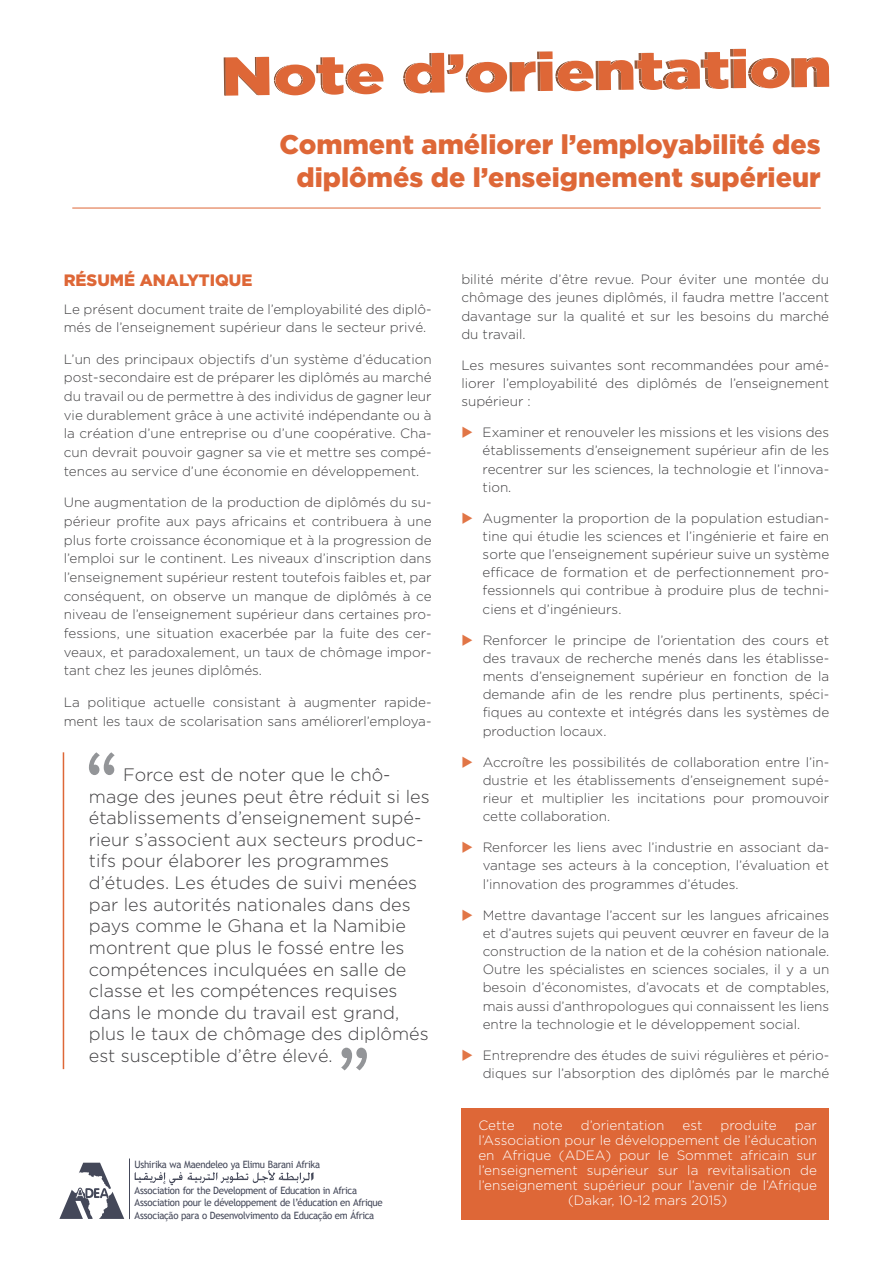
<style>
.page{position:relative;width:893px;height:1263px;background:#fff}
.page>*{position:absolute;margin:0;border:0;box-sizing:border-box;transform-origin:0 0}
.t1{font:900 27px/32.4px "Gotham";color:#de6737;text-align:right}
.t2{font:300 18px/21.6px "Gotham";color:#414042}
.t3{font:900 16.5px "Gotham";color:#de6737}
.t4{font:300 13.5px/18.1px "Gotham";color:#414042;text-align:justify}
.t5{font:300 13.5px "Gotham";color:#fff}
.t6{font:10.05px/12.5px "Trebuchet MS";letter-spacing:-.03em;color:#444859;scale:.95 1}
.s1{color:#e17546}
</style>
<div class="page">
<div style="left:461px;top:1108px;width:368px;height:112px;background:#de6737"></div>
<hr style="left:129px;top:1159px;width:1px;height:60px;background:#444859">
<svg style="left:135px;top:1170px;width:179px;height:15px"></svg>
<svg style="left:59px;top:1163px;width:65px;height:56px"></svg>
<svg style="left:403px;top:49px;width:426px;height:44px"></svg>
<svg style="left:224px;top:57px;width:159px;height:39px"></svg>
<hr style="left:72px;top:208px;width:749px;height:1px;background:#de6737">
<svg style="left:89px;top:752px;width:26px;height:23px"></svg>
<svg style="left:341px;top:1048px;width:26px;height:22px"></svg>
<hr style="left:63px;top:752px;width:1px;height:317px;background:#de6737">
<h1 class="t1" style="left:279px;top:128px;width:543px">Comment améliorer l’employabilité des diplômés de l’enseignement supérieur</h1>
<p class="t3" style="left:64px;top:271px;width:190px">Résumé analytique</p>
<p class="t4" style="left:64px;top:299px;width:369px;line-height:18.8px">Le présent document traite de l’employabilité des diplô&shy;més de l’enseignement supérieur dans le secteur privé.</p>
<p class="t4" style="left:64px;top:349px;width:369px;line-height:18.8px">L’un des principaux objectifs d’un système d’éducation post-secondaire est de préparer les diplômés au marché du travail ou de permettre à des individus de gagner leur vie durablement grâce à une activité indépendante ou à la création d’une entreprise ou d’une coopérative. Cha&shy;cun devrait pouvoir gagner sa vie et mettre ses compé&shy;tences au service d’une économie en développement.</p>
<p class="t4" style="left:64px;top:493px;width:369px;line-height:18.8px">Une augmentation de la production de diplômés du su&shy;périeur profite aux pays africains et contribuera à une plus forte croissance économique et à la progression de l’emploi sur le continent. Les niveaux d’inscription dans l’enseignement supérieur restent toutefois faibles et, par conséquent, on observe un manque de diplômés à ce niveau de l’enseignement supérieur dans certaines pro&shy;fessions, une situation exacerbée par la fuite des cer&shy;veaux, et paradoxalement, un taux de chômage impor&shy;tant chez les jeunes diplômés.</p>
<p class="t4" style="left:64px;top:692px;width:369px;line-height:18.8px">La politique actuelle consistant à augmenter rapide&shy;ment les taux de scolarisation sans améliorerl’employa-</p>
<p class="t2" style="left:89px;top:764px;width:342px;text-indent:34px">Force est de noter que le chô&shy;mage des jeunes peut être réduit si les établissements d’enseignement supé&shy;rieur s’associent aux secteurs produc&shy;tifs pour élaborer les programmes d’études. Les études de suivi menées par les autorités nationales dans des pays comme le Ghana et la Namibie montrent que plus le fossé entre les compétences inculquées en salle de classe et les compétences requises dans le monde du travail est grand, plus le taux de chômage des diplômés est susceptible d’être élevé.</p>
<p class="t6" style="left:135px;top:1158px;width:197px">Ushirika wa Maendeleo ya Elimu Barani Afrika</p>
<p class="t6" style="left:135px;top:1184px;width:263px">Association for the Development of Education in Africa<br>Association pour le développement de l’éducation en Afrique<br>Associação para o Desenvolvimento da Educação em África</p>
<p class="t4" style="left:461px;top:270px;width:369px">bilité mérite d’être revue. Pour éviter une montée du chômage des jeunes diplômés, il faudra mettre l’accent davantage sur la qualité et sur les besoins du marché du travail.</p>
<p class="t4" style="left:461px;top:356px;width:369px">Les mesures suivantes sont recommandées pour amé&shy;liorer l’employabilité des diplômés de l’enseignement supérieur :</p>
<p class="t4" style="left:483px;top:423px;width:348px;text-indent:-21px"><span class="s1">◆</span> Examiner et renouveler les missions et les visions des établissements d’enseignement supérieur afin de les recentrer sur les sciences, la technologie et l’innova&shy;tion.</p>
<p class="t4" style="left:483px;top:509px;width:348px;text-indent:-21px"><span class="s1">◆</span> Augmenter la proportion de la population estudian&shy;tine qui étudie les sciences et l’ingénierie et faire en sorte que l’enseignement supérieur suive un système efficace de formation et de perfectionnement pro&shy;fessionnels qui contribue à produire plus de techni&shy;ciens et d’ingénieurs.</p>
<p class="t4" style="left:483px;top:631px;width:348px;text-indent:-21px"><span class="s1">◆</span> Renforcer le principe de l’orientation des cours et des travaux de recherche menés dans les établisse&shy;ments d’enseignement supérieur en fonction de la demande afin de les rendre plus pertinents, spéci&shy;fiques au contexte et intégrés dans les systèmes de production locaux.</p>
<p class="t4" style="left:483px;top:752px;width:348px;text-indent:-21px"><span class="s1">◆</span> Accroître les possibilités de collaboration entre l’in&shy;dustrie et les établissements d’enseignement supé&shy;rieur et multiplier les incitations pour promouvoir cette collaboration.</p>
<p class="t4" style="left:483px;top:838px;width:348px;text-indent:-21px"><span class="s1">◆</span> Renforcer les liens avec l’industrie en associant da&shy;vantage ses acteurs à la conception, l’évaluation et l’innovation des programmes d’études.</p>
<p class="t4" style="left:483px;top:905px;width:348px;text-indent:-21px"><span class="s1">◆</span> Mettre davantage l’accent sur les langues africaines et d’autres sujets qui peuvent œuvrer en faveur de la construction de la nation et de la cohésion nationale.<br>Outre les spécialistes en sciences sociales, il y a un besoin d’économistes, d’avocats et de comptables, mais aussi d’anthropologues qui connaissent les liens entre la technologie et le développement social.</p>
<p class="t4" style="left:461px;top:1046px;width:369px;text-align:right"><span class="s1">◆</span> Entreprendre des études de suivi régulières et pério&shy;diques sur l’absorption des diplômés par le marché</p>
<p class="t5" style="left:478px;top:1118px;width:38px">Cette</p>
<p class="t5" style="left:533px;top:1118px;width:31px">note</p>
<p class="t5" style="left:581px;top:1118px;width:85px">d’orientation</p>
<p class="t5" style="left:683px;top:1118px;width:21px">est</p>
<p class="t5" style="left:721px;top:1118px;width:58px">produite</p>
<p class="t5" style="left:795px;top:1118px;width:24px">par</p>
<p class="t5" style="left:478px;top:1133px;width:340px">l’Association pour le développement de l’éducation</p>
<p class="t5" style="left:478px;top:1148px;width:340px">en Afrique (ADEA) pour le Sommet africain sur</p>
<p class="t5" style="left:478px;top:1163px;width:340px">l’enseignement supérieur sur la revitalisation de</p>
<p class="t5" style="left:478px;top:1178px;width:340px">l’enseignement supérieur pour l’avenir de l’Afrique</p>
<p class="t5" style="left:568px;top:1193px;width:161px">(Dakar, 10-12 mars 2015)</p>
</div>
